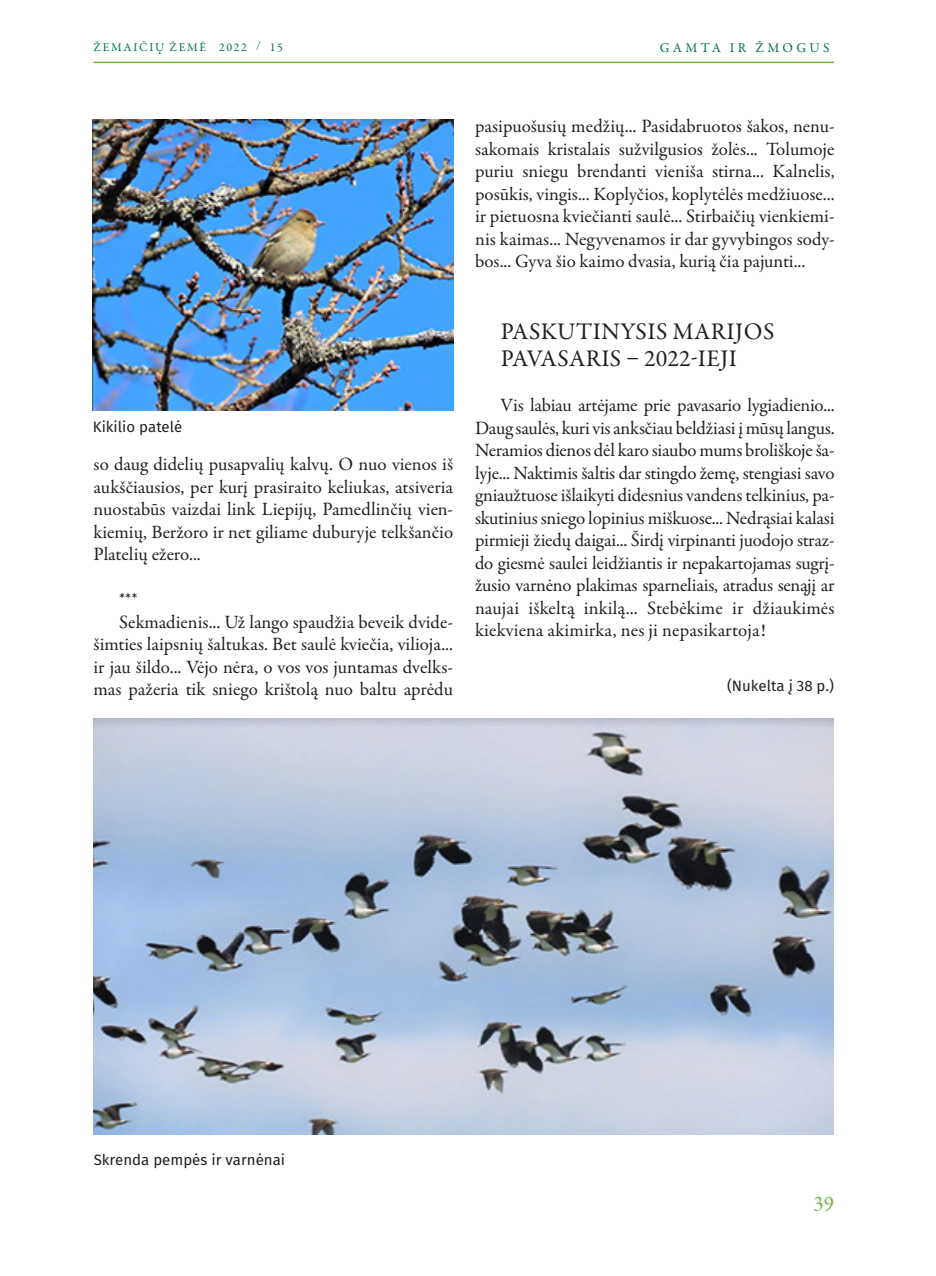
<style>
.page{position:relative;width:936px;height:1276px;background:#fff}
.page>*{position:absolute;margin:0;border:0;box-sizing:border-box;transform-origin:0 0}
.tekstas{font:24px "Garamond Premr Pro";letter-spacing:.02em;color:#231f20}
.t1{font:21px "Garamond Premr Pro";color:#6fb048}
.tekstas-2{font:18.9px/22.5px "Garamond Premr Pro";color:#231f20;text-align:justify}
.parašas{font:15px "Fira Sans";color:#231f20}
.nukelta{font:15px "Fira Sans";color:#231f20}
.t2{font:13.5px "Garamond Premr Pro";letter-spacing:.245em;color:#017045}
.t3{font:12px "Garamond Premr Pro";letter-spacing:.14em;color:#017045}
</style>
<div class="page">
<hr style="left:94px;top:62px;width:739px;height:1px;background:#6fb048">
<img style="left:94px;top:719px;width:739px;height:415px">
<img style="left:93px;top:119px;width:360px;height:291px">
<p class="t3" style="left:94px;top:40px;width:191px">ŽEMAIČIŲ ŽEMĖ 2022 / 15</p>
<p class="t2" style="left:659px;top:39px;width:171px">GAMTA IR ŽMOGUS</p>
<p class="parašas" style="left:93px;top:416px;width:91px">Kikilio patelė</p>
<p class="tekstas-2" style="left:94px;top:453px;width:361px">so daug didelių pusapvalių kalvų. O nuo vienos iš aukščiausios, per kurį prasiraito keliukas, atsiveria nuostabūs vaizdai link Liepijų, Pamedlinčių vien&shy;kiemių, Beržoro ir net giliame duburyje telkšančio Platelių ežero...</p>
<p class="tekstas-2" style="left:119px;top:588px;width:20px">***</p>
<p class="tekstas-2" style="left:94px;top:611px;width:361px;text-indent:26px">Sekmadienis... Už lango spaudžia beveik dvide&shy;šimties laipsnių šaltukas. Bet saulė kviečia, vilioja... ir jau šildo... Vėjo nėra, o vos vos juntamas dvelks&shy;mas pažeria tik sniego krištolą nuo baltu aprėdu</p>
<p class="tekstas-2" style="left:475px;top:115px;width:361px">pasipuošusių medžių... Pasidabruotos šakos, nenu&shy;sakomais kristalais sužvilgusios žolės... Tolumoje puriu sniegu brendanti vieniša stirna... Kalnelis, posūkis, vingis... Koplyčios, koplytėlės medžiuose... ir pietuosna kviečianti saulė... Stirbaičių vienkiemi&shy;nis kaimas... Negyvenamos ir dar gyvybingos sody&shy;bos... Gyva šio kaimo dvasia, kurią čia pajunti...</p>
<p class="tekstas" style="left:500px;top:317px;width:275px">PASKUTINYSIS MARIJOS</p>
<p class="tekstas" style="left:500px;top:344px;width:238px">PAVASARIS – 2022-IEJI</p>
<p class="tekstas-2" style="left:475px;top:394px;width:361px;text-indent:26px">Vis labiau artėjame prie pavasario lygiadienio...<br>Daug saulės, kuri vis anksčiau beldžiasi į mūsų langus.<br>Neramios dienos dėl karo siaubo mums broliškoje ša&shy;lyje... Naktimis šaltis dar stingdo žemę, stengiasi savo gniaužtuose išlaikyti didesnius vandens telkinius, pa&shy;skutinius sniego lopinius miškuose... Nedrąsiai kalasi pirmieji žiedų daigai... Širdį virpinanti juodojo straz&shy;do giesmė saulei leidžiantis ir nepakartojamas sugrį&shy;žusio varnėno plakimas sparneliais, atradus senąjį ar naujai iškeltą inkilą... Stebėkime ir džiaukimės kiekviena akimirka, nes ji nepasikartoja!</p>
<p class="nukelta" style="left:727px;top:675px;width:108px">(Nukelta į 38 p.)</p>
<p class="parašas" style="left:94px;top:1149px;width:193px">Skrenda pempės ir varnėnai</p>
<p class="t1" style="left:813px;top:1191px;width:22px">39</p>
</div>
